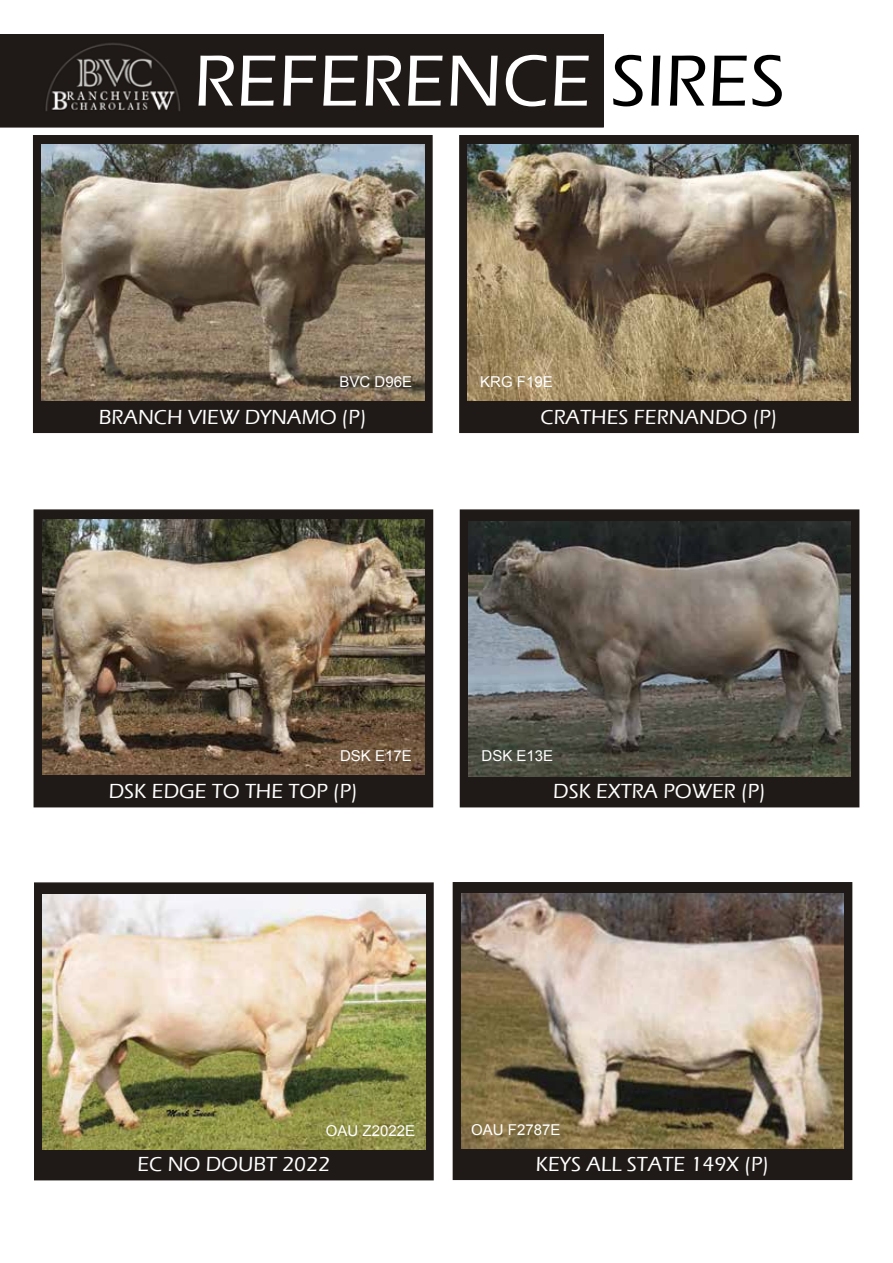
<style>
.page{position:relative;width:893px;height:1263px;background:#fff}
.page>*{position:absolute;margin:0;border:0;box-sizing:border-box;transform-origin:0 0}
.t1{font:500 75px "Eras ITC";color:#fff}
.t2{font:500 21px "Eras ITC";color:#fff}
.t3{font:15px "Arial";color:#fff}
.s1{color:#000}
</style>
<div class="page">
<div style="left:0;top:34px;width:604px;height:94px;background:#1f1a17"></div>
<img style="left:33px;top:38px;width:161px;height:84px">
<div style="left:34px;top:882px;width:400px;height:298px;background:#1f1a17;border:2px solid #1f1a17"></div>
<div style="left:460px;top:509px;width:399px;height:298px;background:#1f1a17"></div>
<img style="left:468px;top:521px;width:383px;height:255px">
<img style="left:43px;top:894px;width:382px;height:255px">
<div style="left:459px;top:135px;width:400px;height:298px;background:#1f1a17;border:2px solid #1f1a17"></div>
<img style="left:468px;top:145px;width:382px;height:255px">
<div style="left:34px;top:509px;width:399px;height:298px;background:#1f1a17"></div>
<img style="left:42px;top:519px;width:383px;height:255px">
<div style="left:453px;top:882px;width:399px;height:298px;background:#1f1a17"></div>
<img style="left:461px;top:894px;width:383px;height:255px">
<div style="left:33px;top:135px;width:400px;height:298px;background:#1f1a17"></div>
<img style="left:41px;top:145px;width:383px;height:255px">
<h1 class="t1" style="left:194px;top:39px;width:593px">REFERENCE <span class="s1">SIRES</span></h1>
<p class="t3" style="left:339px;top:371px;width:74px">BVC D96E</p>
<p class="t2" style="left:99px;top:405px;width:269px">BRANCH VIEW DYNAMO (P)</p>
<p class="t3" style="left:480px;top:371px;width:74px">KRG F19E</p>
<p class="t2" style="left:540px;top:405px;width:238px">CRATHES FERNANDO (P)</p>
<p class="t3" style="left:340px;top:746px;width:73px">DSK E17E</p>
<p class="t3" style="left:482px;top:746px;width:73px">DSK E13E</p>
<p class="t2" style="left:109px;top:779px;width:250px">DSK EDGE TO THE TOP (P)</p>
<p class="t2" style="left:553px;top:779px;width:214px">DSK EXTRA POWER (P)</p>
<p class="t3" style="left:326px;top:1120px;width:91px">OAU Z2022E</p>
<p class="t3" style="left:471px;top:1119px;width:91px">OAU F2787E</p>
<p class="t2" style="left:137px;top:1152px;width:194px">EC NO DOUBT 2022</p>
<p class="t2" style="left:536px;top:1152px;width:235px">KEYS ALL STATE 149X (P)</p>
</div>
